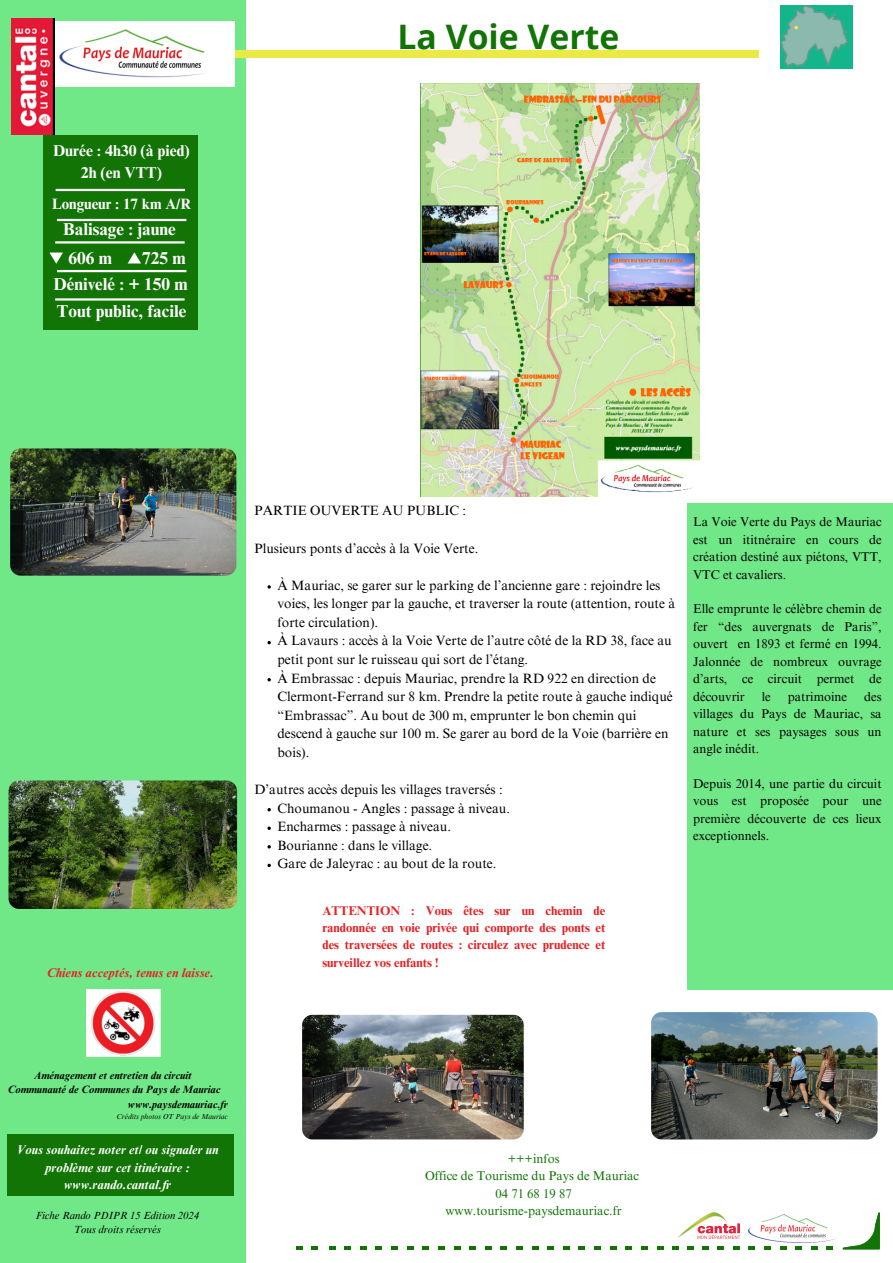
<style>
.page{position:relative;width:893px;height:1263px;background:#fff}
.page>*{position:absolute;margin:0;border:0;box-sizing:border-box;transform-origin:0 0}
.t1{font:700 33.75px "Open Sans";color:#117405}
.t2{font:700 17.25px "Times NRMT Pro";color:#fff}
.t3{font:700 15.75px/21.9px "Times NRMT Pro";color:#fff;text-align:center}
.t4{font:700 15px "Times NRMT Pro";color:#fff}
.t5{font:13.5px/18.6px "Times NRMT Pro";color:#000}
.t6{font:12.67px/17.4px "Times NRMT Pro";color:#000;text-align:justify}
.t7{font:700 12.67px/17.4px "Times NRMT Pro";color:#e62125;text-align:justify}
.t8{font:12.67px/17.5px "Times NRMT Pro";color:#117405;text-align:center}
.t9{font:italic 700 12.67px/17.5px "Times NRMT Pro";color:#fff;text-align:center}
.t10{font:italic 700 12.67px "Times NRMT Pro";color:#e62125}
.t11{font:italic 700 10.57px "Times NRMT Pro";color:#000}
.t12{font:italic 10.57px "Times NRMT Pro";color:#000}
.t13{font:italic 7.43px "Times NRMT Pro";color:#000}
</style>
<div class="page">
<div style="left:0;top:0;width:246px;height:1263px;background:#70e887"></div>
<img style="left:749px;top:1215px;width:87px;height:28px">
<img style="left:12px;top:18px;width:42px;height:116px">
<div style="left:43px;top:135px;width:154px;height:195px;background:#117405"></div>
<div style="left:55px;top:50px;width:704px;height:7px;background:#ebe943"></div>
<div style="left:780px;top:5px;width:72px;height:64px;background:#13b68a"></div>
<img style="left:780px;top:5px;width:68px;height:62px">
<svg style="left:794px;top:26px;width:4px;height:3px"></svg>
<div style="left:8px;top:1134px;width:226px;height:61px;background:#117405"></div>
<img style="left:677px;top:1212px;width:62px;height:27px">
<img style="left:9px;top:780px;width:228px;height:129px;border-radius:11px">
<img style="left:651px;top:1012px;width:226px;height:127px;border-radius:11px">
<img style="left:302px;top:1015px;width:222px;height:124px;border-radius:10px">
<img style="left:10px;top:448px;width:226px;height:128px;border-radius:11px">
<div style="left:833px;top:1204px;width:42px;height:41px;background:#fff;border-radius:50%"></div>
<svg style="left:842px;top:1212px;width:38px;height:37px"></svg>
<svg style="left:296px;top:1246px;width:6px;height:3px"></svg>
<svg style="left:312px;top:1246px;width:6px;height:3px"></svg>
<svg style="left:329px;top:1246px;width:6px;height:3px"></svg>
<svg style="left:345px;top:1246px;width:6px;height:3px"></svg>
<svg style="left:376px;top:1246px;width:6px;height:3px"></svg>
<svg style="left:360px;top:1246px;width:6px;height:3px"></svg>
<svg style="left:407px;top:1246px;width:6px;height:3px"></svg>
<svg style="left:827px;top:1246px;width:6px;height:3px"></svg>
<svg style="left:811px;top:1246px;width:6px;height:3px"></svg>
<svg style="left:795px;top:1246px;width:6px;height:3px"></svg>
<svg style="left:780px;top:1246px;width:6px;height:3px"></svg>
<svg style="left:764px;top:1246px;width:6px;height:3px"></svg>
<svg style="left:733px;top:1246px;width:6px;height:3px"></svg>
<svg style="left:702px;top:1246px;width:7px;height:3px"></svg>
<svg style="left:687px;top:1246px;width:6px;height:3px"></svg>
<svg style="left:672px;top:1246px;width:6px;height:3px"></svg>
<svg style="left:657px;top:1246px;width:6px;height:3px"></svg>
<svg style="left:626px;top:1246px;width:6px;height:3px"></svg>
<svg style="left:641px;top:1246px;width:6px;height:3px"></svg>
<svg style="left:610px;top:1246px;width:6px;height:3px"></svg>
<svg style="left:594px;top:1246px;width:6px;height:3px"></svg>
<svg style="left:579px;top:1246px;width:6px;height:3px"></svg>
<svg style="left:563px;top:1246px;width:6px;height:3px"></svg>
<svg style="left:547px;top:1246px;width:7px;height:3px"></svg>
<svg style="left:532px;top:1246px;width:6px;height:3px"></svg>
<svg style="left:485px;top:1246px;width:6px;height:3px"></svg>
<svg style="left:501px;top:1246px;width:6px;height:3px"></svg>
<svg style="left:469px;top:1246px;width:7px;height:3px"></svg>
<svg style="left:391px;top:1246px;width:6px;height:3px"></svg>
<svg style="left:423px;top:1246px;width:6px;height:3px"></svg>
<svg style="left:438px;top:1246px;width:6px;height:3px"></svg>
<svg style="left:454px;top:1246px;width:6px;height:3px"></svg>
<svg style="left:516px;top:1246px;width:6px;height:3px"></svg>
<svg style="left:718px;top:1246px;width:6px;height:3px"></svg>
<svg style="left:749px;top:1246px;width:6px;height:3px"></svg>
<svg style="left:49px;top:253px;width:14px;height:11px"></svg>
<svg style="left:128px;top:252px;width:13px;height:11px"></svg>
<div style="left:687px;top:503px;width:206px;height:487px;background:#70e887"></div>
<img style="left:55px;top:21px;width:180px;height:66px">
<img style="left:420px;top:84px;width:279px;height:413px">
<img style="left:86px;top:990px;width:74px;height:67px">
<hr style="left:55px;top:298px;width:130px;height:3px;background:#fff">
<hr style="left:57px;top:270px;width:129px;height:2px;background:#fff">
<hr style="left:55px;top:241px;width:130px;height:3px;background:#fff">
<hr style="left:57px;top:219px;width:129px;height:2px;background:#fff">
<hr style="left:56px;top:189px;width:129px;height:2px;background:#fff">
<svg style="left:267px;top:585px;width:4px;height:4px"></svg>
<svg style="left:267px;top:641px;width:4px;height:3px"></svg>
<svg style="left:267px;top:678px;width:4px;height:3px"></svg>
<svg style="left:267px;top:808px;width:4px;height:3px"></svg>
<svg style="left:267px;top:826px;width:4px;height:4px"></svg>
<svg style="left:267px;top:845px;width:4px;height:3px"></svg>
<svg style="left:267px;top:864px;width:4px;height:3px"></svg>
<p class="t3" style="left:53px;top:142px;width:138px">Durée : 4h30 (à pied)<br>2h (en VTT)</p>
<p class="t4" style="left:52px;top:198px;width:141px">Longueur : 17 km A/R</p>
<p class="t2" style="left:63px;top:222px;width:114px">Balisage : jaune</p>
<h2 class="t2" style="left:68px;top:252px;width:45px">606 m</h2>
<h2 class="t2" style="left:142px;top:252px;width:45px">725 m</h2>
<h1 class="t2" style="left:54px;top:277px;width:136px">Dénivelé : + 150 m</h1>
<p class="t2" style="left:57px;top:305px;width:131px">Tout public, facile</p>
<p class="t1" style="left:397px;top:13px;width:223px">La Voie Verte</p>
<p class="t10" style="left:47px;top:968px;width:168px">Chiens acceptés, tenus en laisse.</p>
<h5 class="t5" style="left:254px;top:503px;width:213px">PARTIE OUVERTE AU PUBLIC :</h5>
<p class="t5" style="left:254px;top:540px;width:225px">Plusieurs ponts d’accès à la Voie Verte.</p>
<p class="t5" style="left:277px;top:577px;width:399px">À Mauriac, se garer sur le parking de l’ancienne gare : rejoindre les voies, les longer par la gauche, et traverser la route (attention, route à forte circulation).</p>
<p class="t5" style="left:277px;top:633px;width:395px">À Lavaurs : accès à la Voie Verte de l’autre côté de la RD 38, face au petit pont sur le ruisseau qui sort de l’étang.</p>
<p class="t5" style="left:277px;top:670px;width:397px">À Embrassac : depuis Mauriac, prendre la RD 922 en direction de Clermont-Ferrand sur 8 km. Prendre la petite route à gauche indiqué “Embrassac”. Au bout de 300 m, emprunter le bon chemin qui descend à gauche sur 100 m. Se garer au bord de la Voie (barrière en bois).</p>
<p class="t5" style="left:254px;top:782px;width:250px">D’autres accès depuis les villages traversés :</p>
<p class="t5" style="left:277px;top:800px;width:234px">Choumanou - Angles : passage à niveau.</p>
<p class="t5" style="left:277px;top:819px;width:175px">Encharmes : passage à niveau.</p>
<p class="t5" style="left:277px;top:837px;width:156px">Bourianne : dans le village.</p>
<p class="t5" style="left:277px;top:856px;width:220px">Gare de Jaleyrac : au bout de la route.</p>
<h5 class="t7" style="left:322px;top:903px;width:284px">ATTENTION : Vous êtes sur un chemin de randonnée en voie privée qui comporte des ponts et des traversées de routes : circulez avec prudence et surveillez vos enfants !</h5>
<h6 class="t6" style="left:693px;top:515px;width:190px">La Voie Verte du Pays de Mauriac est un ititnéraire en cours de création destiné aux piétons, VTT, VTC et cavaliers.</h6>
<p class="t6" style="left:693px;top:602px;width:190px">Elle emprunte le célèbre chemin de fer “des auvergnats de Paris”, ouvert en 1893 et fermé en 1994.<br>Jalonnée de nombreux ouvrage d’arts, ce circuit permet de découvrir</p>
<p class="t6" style="left:762px;top:689px;width:10px">le</p>
<p class="t6" style="left:788px;top:689px;width:61px">patrimoine</p>
<p class="t6" style="left:693px;top:689px;width:190px;text-indent:171px">des villages du Pays de Mauriac, sa nature et ses paysages sous un angle inédit.</p>
<p class="t6" style="left:693px;top:776px;width:190px">Depuis 2014, une partie du circuit vous est proposée pour une première découverte de ces lieux exceptionnels.</p>
<h6 class="t11" style="left:34px;top:1071px;width:159px">Aménagement et entretien du circuit</h6>
<h6 class="t11" style="left:8px;top:1086px;width:214px">Communauté de Communes du Pays de Mauriac</h6>
<h6 class="t11" style="left:128px;top:1100px;width:101px">www.paysdemauriac.fr</h6>
<h4 class="t13" style="left:117px;top:1113px;width:113px">Crédits photos OT Pays de Mauriac</h4>
<h6 class="t9" style="left:16px;top:1142px;width:204px">Vous souhaitez noter et/ ou signaler un problème sur cet itinéraire : www.rando.cantal.fr</h6>
<p class="t12" style="left:36px;top:1211px;width:165px">Fiche Rando PDIPR 15 Edition 2024</p>
<p class="t12" style="left:74px;top:1226px;width:88px">Tous droits réservés</p>
<p class="t8" style="left:425px;top:1151px;width:216px">+++infos<br>Office de Tourisme du Pays de Mauriac<br>04 71 68 19 87 www.tourisme-paysdemauriac.fr</p>
</div>
